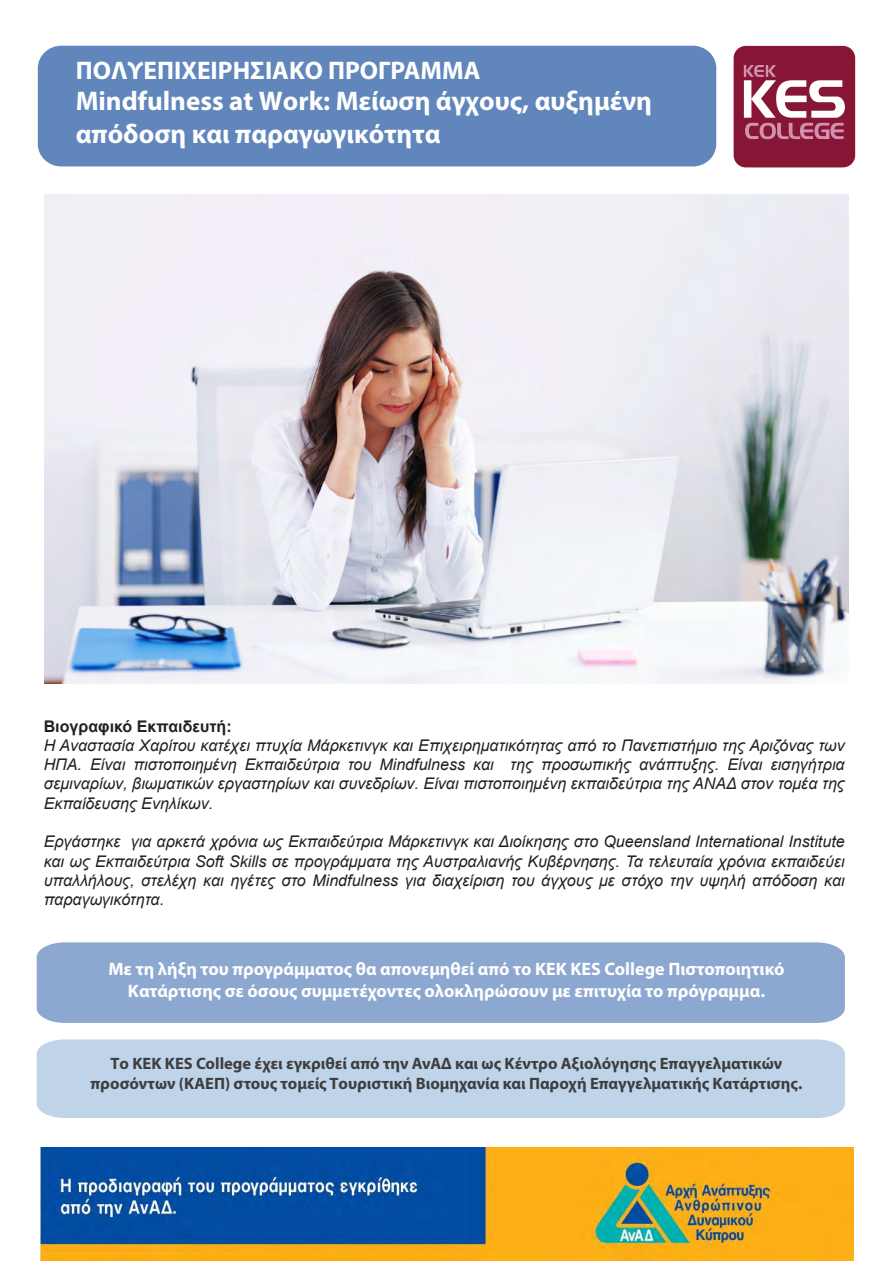
<style>
.page{position:relative;width:893px;height:1263px;background:#fff}
.page>*{position:absolute;margin:0;border:0;box-sizing:border-box;transform-origin:0 0}
.t1{font:700 27px/32.7px "Myriad Pro";color:#fff}
.t2{font:700 25.5px "Myriad Pro";color:#fff}
.t3{font:700 18px/21.6px "Myriad Pro";color:#fff;text-align:center}
.t4{font:700 16.5px/19.8px "Myriad Pro";color:#3e3e3f;text-align:center}
.t5{font:italic 16.05px/19.2px "Arial";color:#231f20;text-align:justify}
.t6{font:700 16.05px "Arial";color:#231f20}
</style>
<div class="page">
<div style="left:37px;top:1039px;width:808px;height:79px;background:#bfd4e9"></div>
<div style="left:37px;top:942px;width:808px;height:81px;background:#8ca8d1"></div>
<img style="left:41px;top:1148px;width:813px;height:112px">
<div style="left:734px;top:46px;width:121px;height:121px;background:#871535;border-radius:12px"></div>
<svg style="left:744px;top:65px;width:101px;height:74px"></svg>
<div style="left:38px;top:46px;width:678px;height:120px;background:#6086bc;border-radius:23px"></div>
<img style="left:44px;top:195px;width:805px;height:488px">
<h2 class="t2" style="left:76px;top:54px;width:406px">ΠΟΛΥΕΠΙΧΕΙΡΗΣΙΑΚΟ ΠΡΟΓΡΑΜΜΑ</h2>
<h1 class="t1" style="left:76px;top:84px;width:578px">Mindfulness at Work: Μείωση άγχους, αυξημένη απόδοση και παραγωγικότητα</h1>
<p class="t6" style="left:44px;top:715px;width:190px">Βιογραφικό Εκπαιδευτή:</p>
<p class="t5" style="left:44px;top:736px;width:803px">Η Αναστασία Χαρίτου κατέχει πτυχία Μάρκετινγκ και Επιχειρηματικότητας από το Πανεπιστήμιο της Αριζόνας των ΗΠΑ. Είναι πιστοποιημένη Εκπαιδεύτρια του Mindfulness και της προσωπικής ανάπτυξης. Είναι εισηγήτρια σεμιναρίων, βιωματικών εργαστηρίων και συνεδρίων. Είναι πιστοποιημένη εκπαιδεύτρια της ΑΝΑΔ στον τομέα της Εκπαίδευσης Ενηλίκων.</p>
<p class="t5" style="left:44px;top:832px;width:802px">Εργάστηκε για αρκετά χρόνια ως Εκπαιδεύτρια Μάρκετινγκ και Διοίκησης στο Queensland International Institute και ως Εκπαιδεύτρια Soft Skills σε προγράμματα της Αυστραλιανής Κυβέρνησης. Τα τελευταία χρόνια εκπαιδεύει υπαλλήλους, στελέχη και ηγέτες στο Mindfulness για διαχείριση του άγχους με στόχο την υψηλή απόδοση και παραγωγικότητα.</p>
<p class="t3" style="left:108px;top:958px;width:678px">Με τη λήξη του προγράμματος θα απονεμηθεί από το ΚΕΚ KES College Πιστοποιητικό<br>Κατάρτισης σε όσους συμμετέχοντες ολοκληρώσουν με επιτυχία το πρόγραμμα.</p>
<p class="t4" style="left:91px;top:1053px;width:713px">Το ΚΕΚ KES College έχει εγκριθεί από την ΑνΑΔ και ως Κέντρο Αξιολόγησης Επαγγελματικών προσόντων (ΚΑΕΠ) στους τομείς Τουριστική Βιομηχανία και Παροχή Επαγγελματικής Κατάρτισης.</p>
</div>
